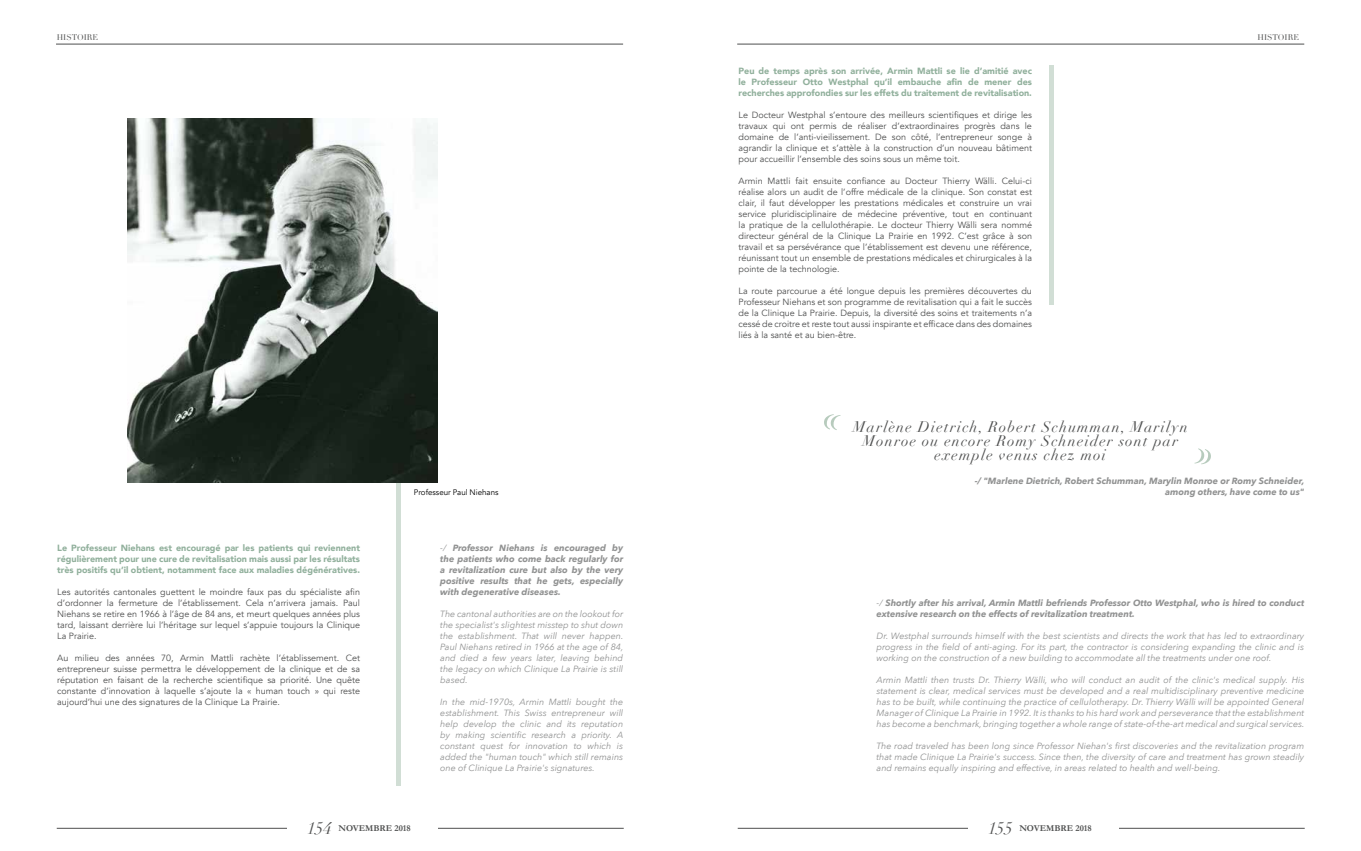
<style>
.page{position:relative;width:1361px;height:851px;background:#fff}
.page>*{position:absolute;margin:0;border:0;box-sizing:border-box;transform-origin:0 0}
.t1{font:italic 54px "Didot";color:#b7cbbd}
.t2{font:italic 17px "Didot";color:#4e4f4f}
.t3{font:italic 15px/14px "Didot";letter-spacing:.08em;color:#4e4f4f;text-align:center}
.t4{font:500 condensed 14px "Futura";color:#000}
.t5{font:9px/11px "Avenir";color:#4e4f4f;text-align:justify}
.t6{font:italic 9px/11px "Avenir Next";color:#919292;text-align:justify}
.t7{font:italic 700 9px/11px "Avenir Next";color:#919292;text-align:justify}
.t8{font:900 9px/11px "Avenir";color:#91b09c;text-align:justify}
.t9{font:700 9px "Garamond";color:#4e4f4f}
.t10{font:8px "Avenir";color:#000}
.t11{font:8px "Didot";color:#4e4f4f}
.t12{font:300 condensed 7px "Futura";color:#000}
.s1{font-weight:400}
.s2{font-family:"Didot";font-weight:400;font-style:italic;font-size:17px}
.s3{font-weight:500;font-size:14px}
</style>
<div class="page">
<hr style="left:56px;top:44px;width:567px;height:1px;background:#4e4f4f">
<hr style="left:737px;top:44px;width:567px;height:1px;background:#4e4f4f">
<hr style="left:57px;top:827px;width:567px;height:1px;background:#4e4f4f">
<hr style="left:738px;top:827px;width:566px;height:1px;background:#4e4f4f">
<div style="left:287px;top:808px;width:150px;height:42px;background:#fff"></div>
<div style="left:968px;top:808px;width:150px;height:42px;background:#fff"></div>
<hr style="left:396px;top:432px;width:4px;height:354px;background:#d1ded5">
<img style="left:127px;top:118px;width:310px;height:364px">
<hr style="left:1049px;top:65px;width:4px;height:239px;background:#d1ded5">
<p class="t11" style="left:57px;top:32px;width:43px">HISTOIRE</p>
<p class="t11" style="left:1257px;top:32px;width:43px">HISTOIRE</p>
<p class="t8" style="left:57px;top:543px;width:304px">Le Professeur Niehans est encouragé par les patients qui reviennent régulièrement pour une cure de revitalisation mais aussi par les résultats très positifs qu’il obtient, notamment face aux maladies dégénératives.</p>
<p class="t5" style="left:57px;top:587px;width:304px">Les autorités cantonales guettent le moindre faux pas du spécialiste afin d’ordonner la fermeture de l’établissement. Cela n’arrivera jamais. Paul Niehans se retire en 1966 à l’âge de 84 ans, et meurt quelques années plus tard, laissant derrière lui l’héritage sur lequel s’appuie toujours la Clinique La Prairie.</p>
<p class="t5" style="left:57px;top:653px;width:304px">Au milieu des années 70, Armin Mattli rachète l’établissement. Cet entrepreneur suisse permettra le développement de la clinique et de sa réputation en faisant de la recherche scientifique sa priorité. Une quête constante d’innovation à laquelle s’ajoute la « human touch » qui reste aujourd’hui une des signatures de la Clinique La Prairie.</p>
<p class="t10" style="left:414px;top:486px;width:86px">Professeur Paul Niehans</p>
<p class="t7" style="left:440px;top:543px;width:184px"><span class="s1">-/</span> Professor Niehans is encouraged by the patients who come back regularly for a revitalization cure but also by the very positive results that he gets, especially with degenerative diseases.</p>
<p class="t6" style="left:440px;top:609px;width:185px">The cantonal authorities are on the lookout for the specialist's slightest misstep to shut down the establishment. That will never happen.<br>Paul Niehans retired in 1966 at the age of 84, and died a few years later, leaving behind the legacy on which Clinique La Prairie is still based.</p>
<p class="t6" style="left:440px;top:697px;width:185px">In the mid-1970s, Armin Mattli bought the establishment. This Swiss entrepreneur will help develop the clinic and its reputation by making scientific research a priority. A constant quest for innovation to which is added the "human touch" which still remains one of Clinique La Prairie's signatures.</p>
<p class="t8" style="left:738px;top:66px;width:295px">Peu de temps après son arrivée, Armin Mattli se lie d’amitié avec le Professeur Otto Westphal qu’il embauche afin de mener des recherches approfondies sur les effets du traitement de revitalisation.</p>
<p class="t5" style="left:738px;top:110px;width:295px">Le Docteur Westphal s’entoure des meilleurs scientifiques et dirige les travaux qui ont permis de réaliser d’extraordinaires progrès dans le domaine de l’anti-vieilissement. De son côté, l’entrepreneur songe à agrandir la clinique et s’attèle à la construction d’un nouveau bâtiment pour accueillir l’ensemble des soins sous un même toit.</p>
<p class="t5" style="left:738px;top:176px;width:295px">Armin Mattli fait ensuite confiance au Docteur Thierry Wälli. Celui-ci réalise alors un audit de l’offre médicale de la clinique. Son constat est clair, il faut développer les prestations médicales et construire un vrai service pluridisciplinaire de médecine préventive, tout en continuant la pratique de la cellulothérapie. Le docteur Thierry Wälli sera nommé directeur général de la Clinique La Prairie en 1992. C’est grâce à son travail et sa persévérance que l’établissement est devenu une référence, réunissant tout un ensemble de prestations médicales et chirurgicales à la pointe de la technologie.</p>
<p class="t5" style="left:738px;top:286px;width:295px">La route parcourue a été longue depuis les premières découvertes du Professeur Niehans et son programme de revitalisation qui a fait le succès de la Clinique La Prairie. Depuis, la diversité des soins et traitements n’a cessé de croitre et reste tout aussi inspirante et efficace dans des domaines liés à la santé et au bien-être.</p>
<h1 class="t1" style="left:823px;top:382px;width:23px">«</h1>
<h3 class="t3" style="left:853px;top:420px;width:336px">Marlène Dietrich, Robert Schumman, Marilyn<br>Monroe ou encore Romy Schneider sont par exemple venus chez moi</h3>
<p class="t7" style="left:974px;top:475px;width:331px;text-align:right">-/ "Marlene Dietrich, Robert Schumman, Marylin Monroe or Romy Schneider, among others, have come to us"</p>
<h1 class="t1" style="left:1195px;top:416px;width:23px">»</h1>
<p class="t7" style="left:876px;top:598px;width:429px"><span class="s1">-/</span> Shortly after his arrival, Armin Mattli befriends Professor Otto Westphal, who is hired to conduct extensive research on the effects of revitalization treatment.</p>
<p class="t6" style="left:876px;top:631px;width:429px">Dr. Westphal surrounds himself with the best scientists and directs the work that has led to extraordinary progress in the field of anti-aging. For its part, the contractor is considering expanding the clinic and is working on the construction of a new building to accommodate all the treatments under one roof.</p>
<p class="t6" style="left:876px;top:675px;width:429px">Armin Mattli then trusts Dr. Thierry Wälli, who will conduct an audit of the clinic's medical supply. His statement is clear, medical services must be developed and a real multidisciplinary preventive medicine has to be built, while continuing the practice of cellulotherapy. Dr. Thierry Wälli will be appointed General Manager of Clinique La Prairie in 1992. It is thanks to his hard work and perseverance that the establishment has become a benchmark, bringing together a whole range of state-of-the-art medical and surgical services.</p>
<p class="t6" style="left:876px;top:740px;width:429px">The road traveled has been long since Professor Niehan's first discoveries and the revitalization program that made Clinique La Prairie's success. Since then, the diversity of care and treatment has grown steadily and remains equally inspiring and effective, in areas related to health and well-being.</p>
<h2 class="t2" style="left:307px;top:817px;width:26px">154</h2>
<p class="t12" style="left:1019px;top:824px;width:46px">FÉVRIER/MARS 2018</p>
<p class="t9" style="left:338px;top:823px;width:74px">NOVEMBRE 2018</p>
<p class="t9" style="left:988px;top:823px;width:105px"><span class="s2">155</span> NOVEMBRE 2018</p>
<p class="t12" style="left:324px;top:824px;width:61px"><span class="s3">154</span> FÉVRIER/MARS 2018</p>
<h3 class="t4" style="left:1005px;top:820px;width:16px">155</h3>
</div>
